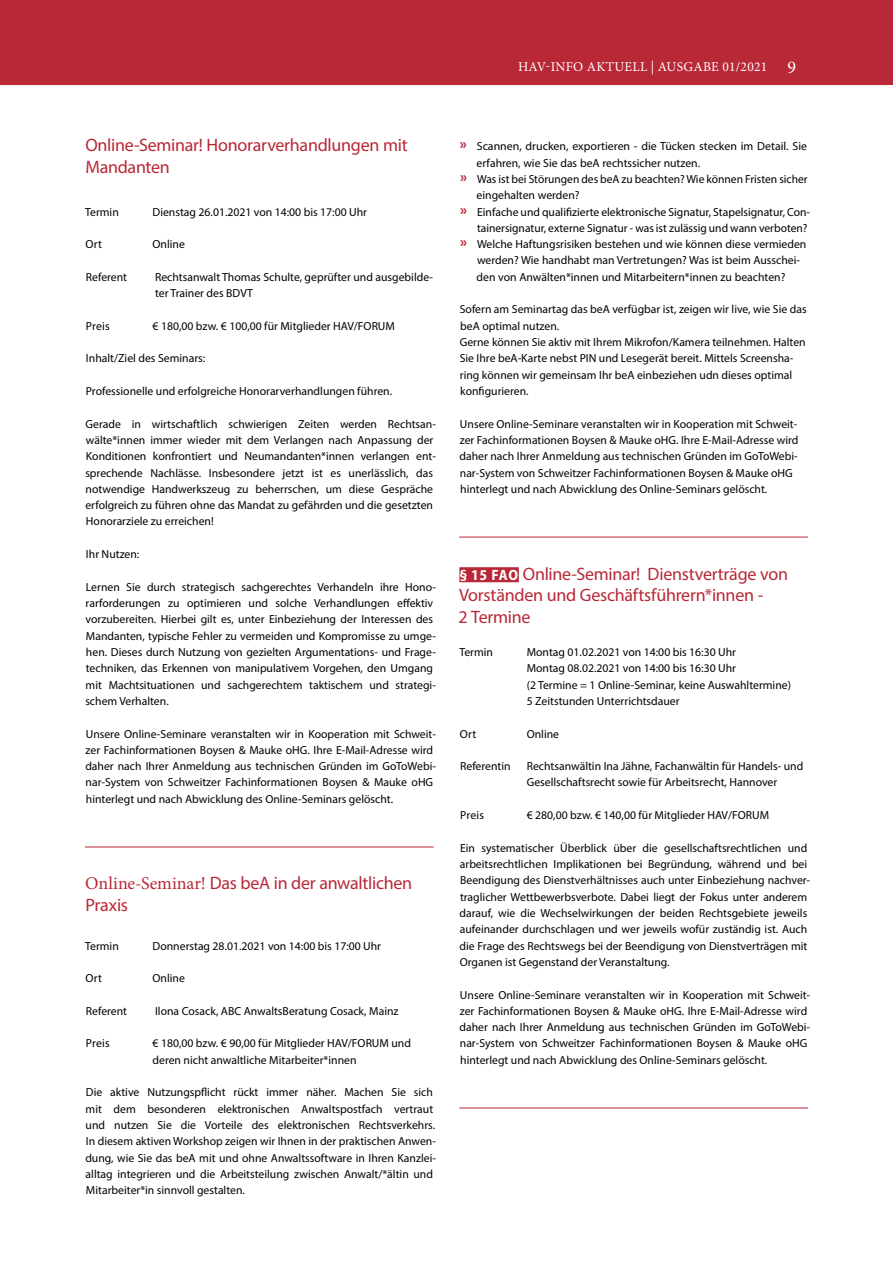
<style>
.page{position:relative;width:893px;height:1263px;background:#fff}
.page>*{position:absolute;margin:0;border:0;box-sizing:border-box;transform-origin:0 0}
.t1{font:18px/21.6px "Myriad Pro";letter-spacing:-.015em;color:#b82837}
.t2{font:13.5px "Minion Pro";letter-spacing:.02em;color:#fff}
.t3{font:11.7px/16.4px "Myriad Pro";color:#000}
.s1{font-size:18px}
.s2{font-family:"Minion Pro"}
.s3{font-weight:700;font-size:15px;color:#b82837}
.s4{font-weight:700;font-stretch:semi-condensed;font-size:15px;color:#fff}
</style>
<div class="page">
<div style="left:0;top:0;width:893px;height:84px;background:#b82837"></div>
<hr style="left:85px;top:847px;width:349px;height:1px;background:#b82837">
<hr style="left:459px;top:537px;width:349px;height:1px;background:#b82837">
<div style="left:459px;top:567px;width:60px;height:15px;background:#b82837"></div>
<hr style="left:459px;top:1107px;width:349px;height:1px;background:#b82837">
<hr style="left:0;top:84px;width:893px;height:1px;background:#b82837">
<p class="t2" style="left:518px;top:57px;width:279px">HAV-INFO AKTUELL | AUSGABE 01/2021 <span class="s1">9</span></p>
<h1 class="t1" style="left:85px;top:134px;width:324px">Online-Seminar! Honorarverhandlungen mit<br>Mandanten</h1>
<p class="t3" style="left:85px;top:203px;width:35px">Termin</p>
<p class="t3" style="left:153px;top:203px;width:216px">Dienstag 26.01.2021 von 14:00 bis 17:00 Uhr</p>
<p class="t3" style="left:86px;top:236px;width:18px">Ort</p>
<p class="t3" style="left:153px;top:236px;width:34px">Online</p>
<p class="t3" style="left:86px;top:268px;width:43px">Referent</p>
<p class="t3" style="left:155px;top:268px;width:280px">Rechtsanwalt Thomas Schulte, geprüfter und ausgebilde&shy;ter Trainer des BDVT</p>
<p class="t3" style="left:86px;top:317px;width:25px">Preis</p>
<p class="t3" style="left:153px;top:317px;width:244px">€ 180,00 bzw. € 100,00 für Mitglieder HAV/FORUM</p>
<p class="t3" style="left:86px;top:350px;width:121px">Inhalt/Ziel des Seminars:</p>
<p class="t3" style="left:86px;top:383px;width:308px">Professionelle und erfolgreiche Honorarverhandlungen führen.</p>
<p class="t3" style="left:85px;top:415px;width:352px">Gerade in wirtschaftlich schwierigen Zeiten werden Rechtsan&shy;wälte*innen immer wieder mit dem Verlangen nach Anpassung der Konditionen konfrontiert und Neumandanten*innen verlangen ent&shy;sprechende Nachlässe. Insbesondere jetzt ist es unerlässlich, das notwendige Handwerkszeug zu beherrschen, um diese Gespräche erfolgreich zu führen ohne das Mandat zu gefährden und die gesetzten Honorarziele zu erreichen!</p>
<p class="t3" style="left:86px;top:546px;width:55px">Ihr Nutzen:</p>
<p class="t3" style="left:85px;top:578px;width:352px">Lernen Sie durch strategisch sachgerechtes Verhandeln ihre Hono&shy;rarforderungen zu optimieren und solche Verhandlungen effektiv vorzubereiten. Hierbei gilt es, unter Einbeziehung der Interessen des Mandanten, typische Fehler zu vermeiden und Kompromisse zu umge&shy;hen. Dieses durch Nutzung von gezielten Argumentations- und Frage&shy;techniken, das Erkennen von manipulativem Vorgehen, den Umgang mit Machtsituationen und sachgerechtem taktischem und strategi&shy;schem Verhalten.</p>
<p class="t3" style="left:85px;top:725px;width:352px">Unsere Online-Seminare veranstalten wir in Kooperation mit Schweit&shy;zer Fachinformationen Boysen &amp; Mauke oHG. Ihre E-Mail-Adresse wird daher nach Ihrer Anmeldung aus technischen Gründen im GoToWebi&shy;nar-System von Schweitzer Fachinformationen Boysen &amp; Mauke oHG hinterlegt und nach Abwicklung des Online-Seminars gelöscht.</p>
<h1 class="t1" style="left:85px;top:872px;width:329px"><span class="s2">Online-Seminar!</span> Das beA in der anwaltlichen<br>Praxis</h1>
<p class="t3" style="left:85px;top:937px;width:35px">Termin</p>
<p class="t3" style="left:153px;top:937px;width:230px">Donnerstag 28.01.2021 von 14:00 bis 17:00 Uhr</p>
<p class="t3" style="left:86px;top:970px;width:18px">Ort</p>
<p class="t3" style="left:153px;top:970px;width:34px">Online</p>
<p class="t3" style="left:86px;top:1002px;width:43px">Referent</p>
<p class="t3" style="left:155px;top:1002px;width:245px">Ilona Cosack, ABC AnwaltsBeratung Cosack, Mainz</p>
<p class="t3" style="left:86px;top:1035px;width:25px">Preis</p>
<p class="t3" style="left:153px;top:1035px;width:260px">€ 180,00 bzw. € 90,00 für Mitglieder HAV/FORUM und deren nicht anwaltliche Mitarbeiter*innen</p>
<p class="t3" style="left:85px;top:1084px;width:352px">Die aktive Nutzungspflicht rückt immer näher. Machen Sie sich mit dem besonderen elektronischen Anwaltspostfach vertraut und nutzen Sie die Vorteile des elektronischen Rechtsverkehrs.<br>In diesem aktiven Workshop zeigen wir Ihnen in der praktischen Anwen&shy;dung, wie Sie das beA mit und ohne Anwaltssoftware in Ihren Kanzlei&shy;alltag integrieren und die Arbeitsteilung zwischen Anwalt/*ältin und Mitarbeiter*in sinnvoll gestalten.</p>
<p class="t3" style="left:460px;top:138px;width:349px"><span class="s3">Ů</span> Scannen, drucken, exportieren - die Tücken stecken im Detail. Sie</p>
<p class="t3" style="left:477px;top:154px;width:225px">erfahren, wie Sie das beA rechtssicher nutzen.</p>
<p class="t3" style="left:460px;top:171px;width:349px"><span class="s3">Ů</span> Was ist bei Störungen des beA zu beachten? Wie können Fristen sicher</p>
<p class="t3" style="left:477px;top:187px;width:105px">eingehalten werden?</p>
<p class="t3" style="left:460px;top:203px;width:352px"><span class="s3">Ů</span> Einfache und qualifizierte elektronische Signatur, Stapelsignatur, Con-</p>
<p class="t3" style="left:477px;top:220px;width:332px">tainersignatur, externe Signatur - was ist zulässig und wann verboten?</p>
<p class="t3" style="left:460px;top:236px;width:348px"><span class="s3">Ů</span> Welche Haftungsrisiken bestehen und wie können diese vermieden</p>
<p class="t3" style="left:477px;top:252px;width:325px">werden? Wie handhabt man Vertretungen? Was ist beim Ausschei-</p>
<p class="t3" style="left:477px;top:268px;width:310px">den von Anwälten*innen und Mitarbeitern*innen zu beachten?</p>
<p class="t3" style="left:460px;top:301px;width:348px">Sofern am Seminartag das beA verfügbar ist, zeigen wir live, wie Sie das beA optimal nutzen.<br>Gerne können Sie aktiv mit Ihrem Mikrofon/Kamera teilnehmen. Halten Sie Ihre beA-Karte nebst PIN und Lesegerät bereit. Mittels Screensha&shy;ring können wir gemeinsam Ihr beA einbeziehen udn dieses optimal konfigurieren.</p>
<p class="t3" style="left:460px;top:415px;width:340px">Unsere Online-Seminare veranstalten wir in Kooperation mit Schweit&shy;zer Fachinformationen Boysen &amp; Mauke oHG. Ihre E-Mail-Adresse wird daher nach Ihrer Anmeldung aus technischen Gründen im GoToWebi&shy;nar-System von Schweitzer Fachinformationen Boysen &amp; Mauke oHG hinterlegt und nach Abwicklung des Online-Seminars gelöscht.</p>
<h1 class="t1" style="left:458px;top:562px;width:331px"><span class="s4">§ 15 FAO</span> Online-Seminar! Dienstverträge von<br>Vorständen und Geschäftsführern*innen -<br>2 Termine</h1>
<p class="t3" style="left:459px;top:644px;width:35px">Termin</p>
<p class="t3" style="left:527px;top:644px;width:266px">Montag 01.02.2021 von 14:00 bis 16:30 Uhr<br>Montag 08.02.2021 von 14:00 bis 16:30 Uhr<br>(2 Termine = 1 Online-Seminar, keine Auswahltermine)<br>5 Zeitstunden Unterrichtsdauer</p>
<p class="t3" style="left:460px;top:725px;width:18px">Ort</p>
<p class="t3" style="left:527px;top:725px;width:34px">Online</p>
<p class="t3" style="left:460px;top:758px;width:52px">Referentin</p>
<p class="t3" style="left:527px;top:758px;width:278px">Rechtsanwältin Ina Jähne, Fachanwältin für Handels- und<br>Gesellschaftsrecht sowie für Arbeitsrecht, Hannover</p>
<p class="t3" style="left:460px;top:807px;width:25px">Preis</p>
<p class="t3" style="left:527px;top:807px;width:244px">€ 280,00 bzw. € 140,00 für Mitglieder HAV/FORUM</p>
<p class="t3" style="left:460px;top:839px;width:352px">Ein systematischer Überblick über die gesellschaftsrechtlichen und arbeitsrechtlichen Implikationen bei Begründung, während und bei Beendigung des Dienstverhältnisses auch unter Einbeziehung nachver&shy;traglicher Wettbewerbsverbote. Dabei liegt der Fokus unter anderem darauf, wie die Wechselwirkungen der beiden Rechtsgebiete jeweils aufeinander durchschlagen und wer jeweils wofür zuständig ist. Auch die Frage des Rechtswegs bei der Beendigung von Dienstverträgen mit Organen ist Gegenstand der Veranstaltung.</p>
<p class="t3" style="left:460px;top:986px;width:352px">Unsere Online-Seminare veranstalten wir in Kooperation mit Schweit&shy;zer Fachinformationen Boysen &amp; Mauke oHG. Ihre E-Mail-Adresse wird daher nach Ihrer Anmeldung aus technischen Gründen im GoToWebi&shy;nar-System von Schweitzer Fachinformationen Boysen &amp; Mauke oHG hinterlegt und nach Abwicklung des Online-Seminars gelöscht.</p>
</div>
